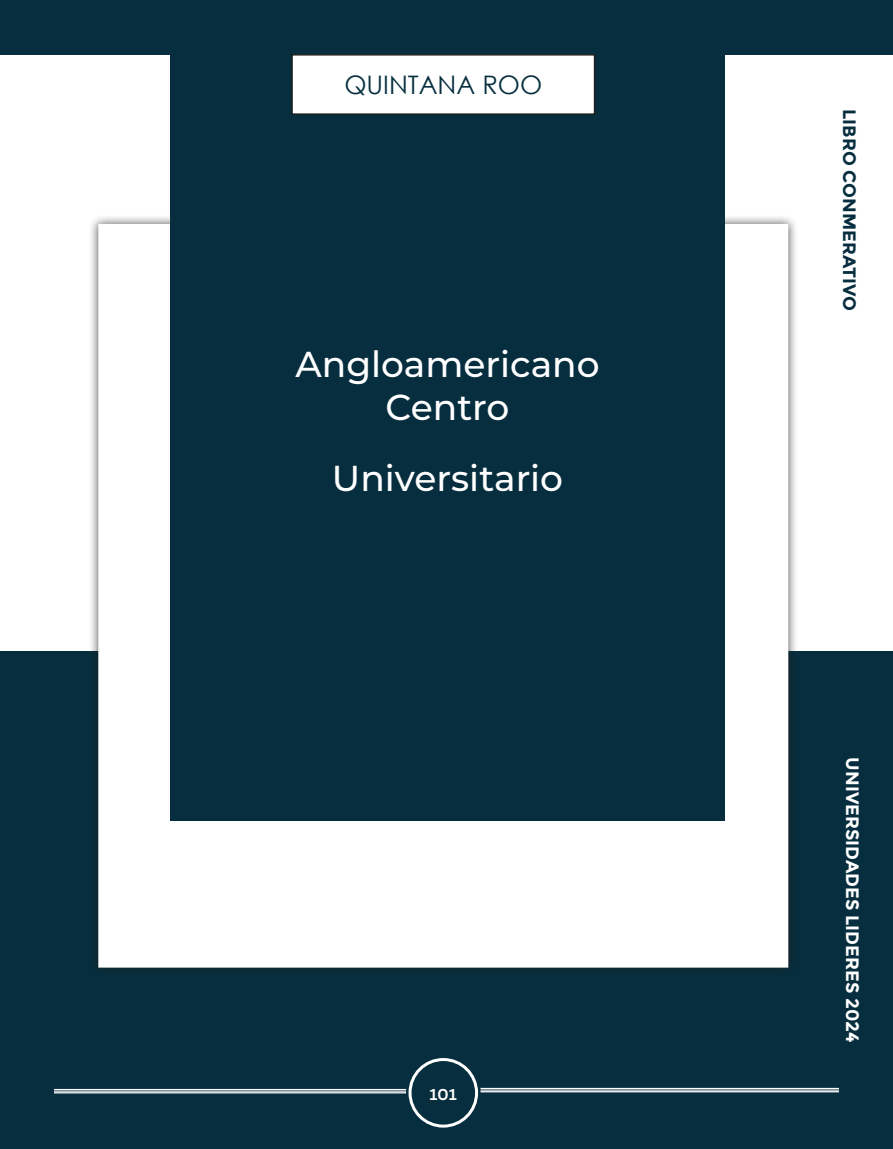
<style>
.page{position:relative;width:893px;height:1149px;background:#fff}
.page>*{position:absolute;margin:0;border:0;box-sizing:border-box;transform-origin:0 0}
.t1{font:500 36px/43.2px "Montserrat";color:#fff;text-align:center}
.t2{font:25.5px "Century Gothic";color:#072e3e}
.t3{font:700 18px "Montserrat";color:#fff}
.t4{font:700 18px "Montserrat";color:#072e3e}
.t5{font:500 18px "Gentona";color:#fff}
</style>
<div class="page">
<div style="left:0;top:651px;width:893px;height:497px;background:#072e3e"></div>
<div style="left:88px;top:214px;width:710px;height:762px;background:#1d1d1b;opacity:.75"></div>
<div style="left:103px;top:228px;width:681px;height:734px;background:#fff"></div>
<div style="left:98px;top:224px;width:690px;height:743px;border:9px solid #fff"></div>
<hr style="left:54px;top:1088px;width:352px;height:1px;background:#fff">
<hr style="left:54px;top:1090px;width:352px;height:1px;background:#fff">
<hr style="left:54px;top:1091px;width:352px;height:2px;background:#fff">
<hr style="left:480px;top:1087px;width:359px;height:1px;background:#fff">
<hr style="left:480px;top:1089px;width:359px;height:1px;background:#fff">
<hr style="left:480px;top:1090px;width:359px;height:1px;background:#fff">
<div style="left:409px;top:1057px;width:69px;height:70px;border:3px solid #fff;border-radius:50%"></div>
<div style="left:0;top:0;width:893px;height:54px;background:#072e3e"></div>
<div style="left:170px;top:11px;width:555px;height:810px;background:#072e3e"></div>
<div style="left:292px;top:55px;width:303px;height:59px;background:#fff"></div>
<div style="left:291px;top:54px;width:304px;height:61px;border:2px solid #1d1d1b"></div>
<p class="t2" style="left:344px;top:67px;width:199px">QUINTANA ROO</p>
<p class="t1" style="left:295px;top:341px;width:306px">Angloamericano<br>Centro</p>
<p class="t1" style="left:332px;top:454px;width:233px">Universitario</p>
<p class="t5" style="left:429px;top:1083px;width:30px">101</p>
<p class="t4" style="left:860px;top:109px;width:203px;rotate:90deg">LIBRO CONMERATIVO</p>
<p class="t3" style="left:863px;top:757px;width:287px;rotate:90deg">UNIVERSIDADES LIDERES 2024</p>
</div>
